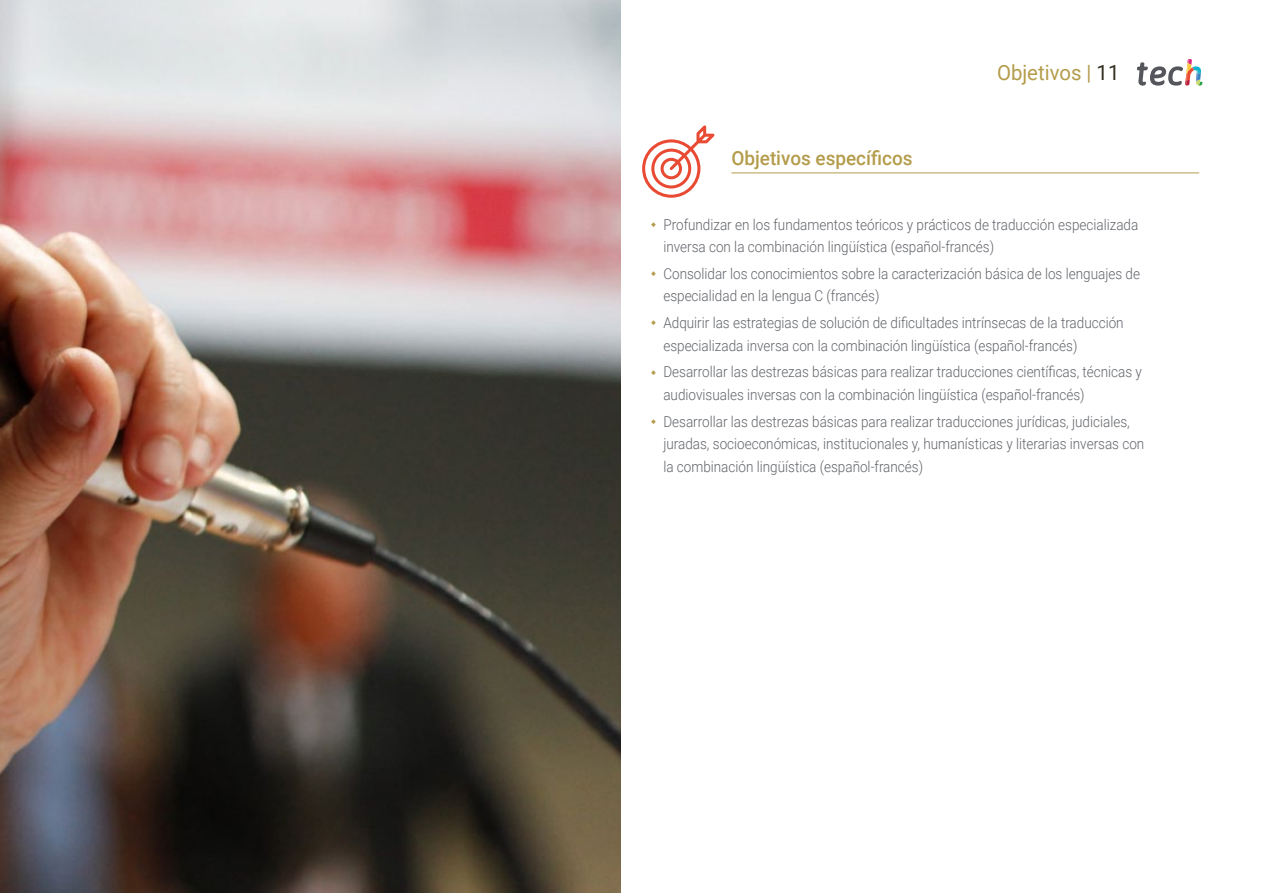
<style>
.page{position:relative;width:1263px;height:893px;background:#fff}
.page>*{position:absolute;margin:0;border:0;box-sizing:border-box;transform-origin:0 0}
.t1{font:21px "Roboto";color:#b49c4b}
.t2{font:500 19.5px "Roboto";color:#b49c4b}
.t3{font:300 15px/22.5px "Roboto";color:#61646a;scale:.9 1}
.s1{color:#312e20}
</style>
<div class="page">
<hr style="left:731px;top:173px;width:468px;height:1px;background:#b49c4b">
<svg style="left:642px;top:125px;width:72px;height:73px"></svg>
<img style="left:0;top:0;width:621px;height:893px">
<svg style="left:1137px;top:59px;width:65px;height:27px"></svg>
<h2 class="t2" style="left:731px;top:144px;width:183px">Objetivos específicos</h2>
<h1 class="t1" style="left:997px;top:57px;width:124px">Objetivos | <span class="s1">11</span></h1>
<p class="t3" style="left:663px;top:213px;width:529px">Profundizar en los fundamentos teóricos y prácticos de traducción especializada inversa con la combinación lingüística (español-francés)</p>
<p class="t3" style="left:663px;top:262px;width:531px">Consolidar los conocimientos sobre la caracterización básica de los lenguajes de especialidad en la lengua C (francés)</p>
<p class="t3" style="left:663px;top:311px;width:513px">Adquirir las estrategias de solución de dificultades intrínsecas de la traducción especializada inversa con la combinación lingüística (español-francés)</p>
<p class="t3" style="left:663px;top:360px;width:533px">Desarrollar las destrezas básicas para realizar traducciones científicas, técnicas y audiovisuales inversas con la combinación lingüística (español-francés)</p>
<p class="t3" style="left:663px;top:410px;width:536px">Desarrollar las destrezas básicas para realizar traducciones jurídicas, judiciales, juradas, socioeconómicas, institucionales y, humanísticas y literarias inversas con la combinación lingüística (español-francés)</p>
</div>
